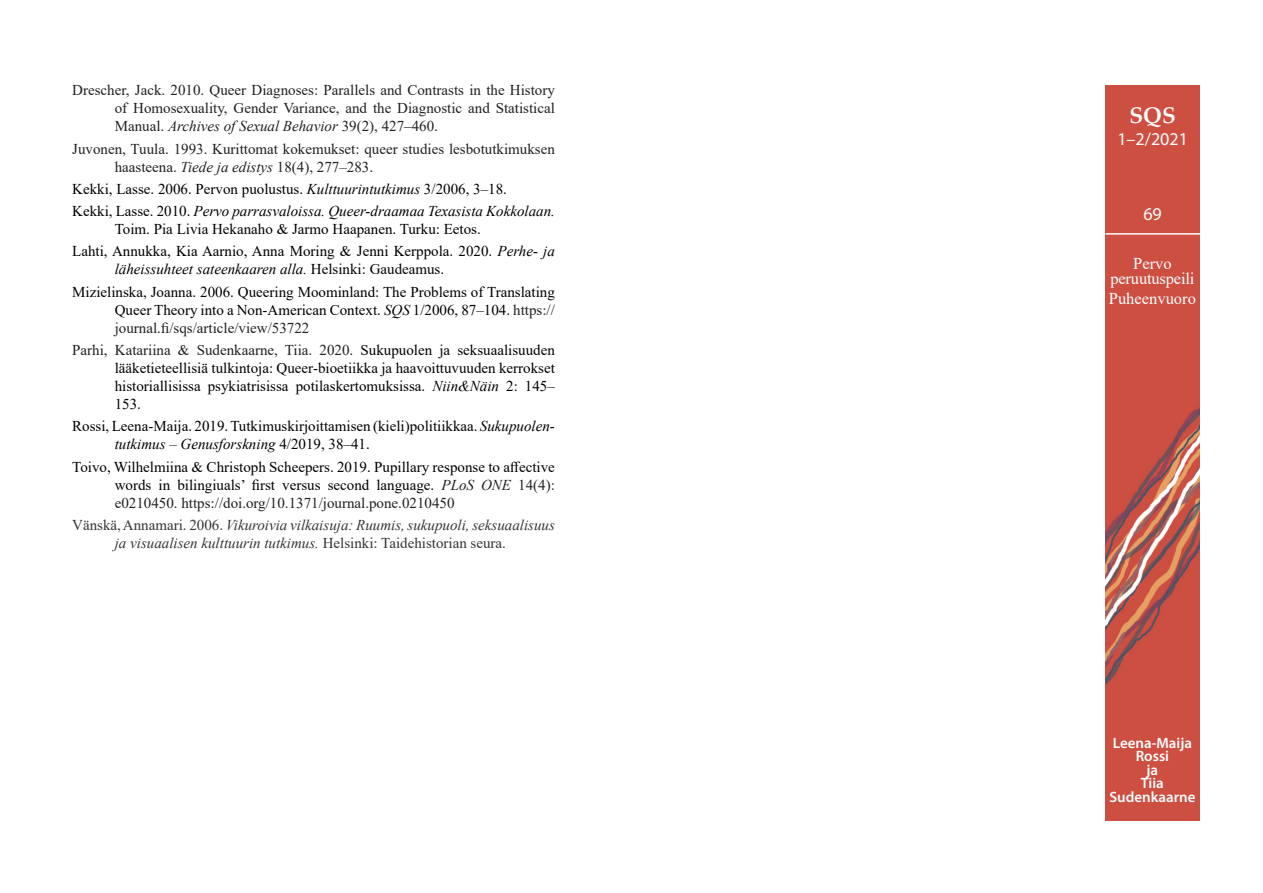
<style>
.page{position:relative;width:1263px;height:893px;background:#fff}
.page>*{position:absolute;margin:0;border:0;box-sizing:border-box;transform-origin:0 0}
.t1{font:700 22.5px "Palatino Linotype";color:#fff}
.t2{font:18px "Myriad Pro";color:#fff}
.t3{font:16.5px/15.3px "Times New Roman";color:#fff;text-align:center}
.Lähdeluettelo{font:15px/18px "Times New Roman";color:#000}
.Lähdeluettelo-2{font:15px/18px "Times New Roman";color:#231f20;text-align:justify}
.Lähdeluettelo-3{font:italic 15px/18px "Times New Roman";color:#353535;text-align:center}
.t4{font:600 15px/13.5px "Myriad Pro";color:#fff;text-align:center}
.s1{font-style:italic}
.s2{color:#000}
.s3{color:#231f20}
.s4{font-style:italic;color:#202020}
.s5{color:#202020}
.s6{font-style:normal}
</style>
<div class="page">
<img style="left:1106px;top:85px;width:93px;height:736px">
<hr style="left:1106px;top:233px;width:103px;height:2px;background:#fff">
<p class="Lähdeluettelo-2" style="left:115px;top:81px;width:442px;text-indent:-43px">Drescher, Jack. 2010. Queer Diagnoses: Parallels and Contrasts in the History of Homosexuality, Gender Variance, and the Diagnostic and Statistical Manual. <span class="s1">Archives of Sexual Behavior</span> 39(2), 427<span class="s2">–</span>460.</p>
<p class="Lähdeluettelo-2" style="left:115px;top:139px;width:442px;text-indent:-43px">Juvonen, Tuula. 1993. Kurittomat kokemukset: queer studies lesbotutkimuksen haasteena. <span class="s1">Tiede ja edistys</span> 18(4), 277–283.</p>
<p class="Lähdeluettelo" style="left:72px;top:179px;width:436px">Kekki, Lasse. 2006. Pervon puolustus. <span class="s1">Kulttuurintutkimus</span> 3/2006, 3–18.</p>
<p class="Lähdeluettelo" style="left:115px;top:202px;width:442px;text-indent:-43px">Kekki, Lasse. 2010. <span class="s1">Pervo parrasvaloissa. Queer-draamaa Texasista Kokkolaan.<br></span>Toim. Pia Livia Hekanaho &amp; Jarmo Haapanen. Turku: Eetos.</p>
<p class="Lähdeluettelo" style="left:115px;top:242px;width:442px;text-indent:-43px">Lahti, Annukka, Kia Aarnio, Anna Moring &amp; Jenni Kerppola. 2020. <span class="s1">Perhe- ja läheissuhteet sateenkaaren alla.</span> Helsinki: Gaudeamus.</p>
<p class="Lähdeluettelo" style="left:115px;top:282px;width:442px;text-align:justify;text-indent:-43px">Mizielinska, Joanna. 2006. Queering Moominland: The Problems of Translating Queer Theory into a Non-American Context. <span class="s1">SQS</span> 1/2006, 87–104. <span class="s3">https:// journal.fi/sqs/article/view/53722</span></p>
<p class="Lähdeluettelo" style="left:115px;top:340px;width:442px;text-align:justify;text-indent:-43px"><span class="s3">Parhi, Katariina &amp; Sudenkaarne, Tiia. 2020.</span> Sukupuolen ja seksuaalisuuden lääketieteellisiä tulkintoja: Queer-bioetiikka ja haavoittuvuuden kerrokset historiallisissa psykiatrisissa potilaskertomuksissa. <span class="s1">Niin&amp;Näin</span> 2: 145– 153.</p>
<p class="Lähdeluettelo" style="left:115px;top:417px;width:442px;text-indent:-43px">Rossi, Leena-Maija. 2019. Tutkimuskirjoittamisen (kieli)politiikkaa. <span class="s1">Sukupuolen&shy;tutkimus – Genusforskning</span> 4/2019, 38–41.</p>
<p class="Lähdeluettelo" style="left:115px;top:457px;width:442px;text-align:justify;text-indent:-43px">Toivo, Wilhelmiina &amp; Christoph Scheepers. 2019. Pupillary response to affective words in bilingiuals’ first versus second language. <span class="s4">PLoS ONE</span> <span class="s5">14(4): e0210450.</span> <span class="s3">https://doi.org/10.1371/journal.pone.0210450</span></p>
<p class="Lähdeluettelo-3" style="left:72px;top:515px;width:484px"><span class="s6">Vänskä, Annamari. 2006.</span> Vikuroivia vilkaisuja: Ruumis, sukupuoli, seksuaalisuus ja visuaalisen kulttuurin tutkimus. <span class="s6">Helsinki: Taidehistorian seura.</span></p>
<h1 class="t1" style="left:1129px;top:100px;width:48px">SQS</h1>
<p class="t2" style="left:1117px;top:129px;width:72px">1–2/2021</p>
<p class="t2" style="left:1143px;top:204px;width:20px">69</p>
<p class="t3" style="left:1110px;top:255px;width:86px">Pervo peruutuspeili</p>
<p class="t3" style="left:1109px;top:290px;width:89px">Puheenvuoro</p>
<p class="t4" style="left:1109px;top:736px;width:88px">Leena-Maija<br>Rossi<br>ja<br>Tiia<br>Sudenkaarne</p>
</div>
